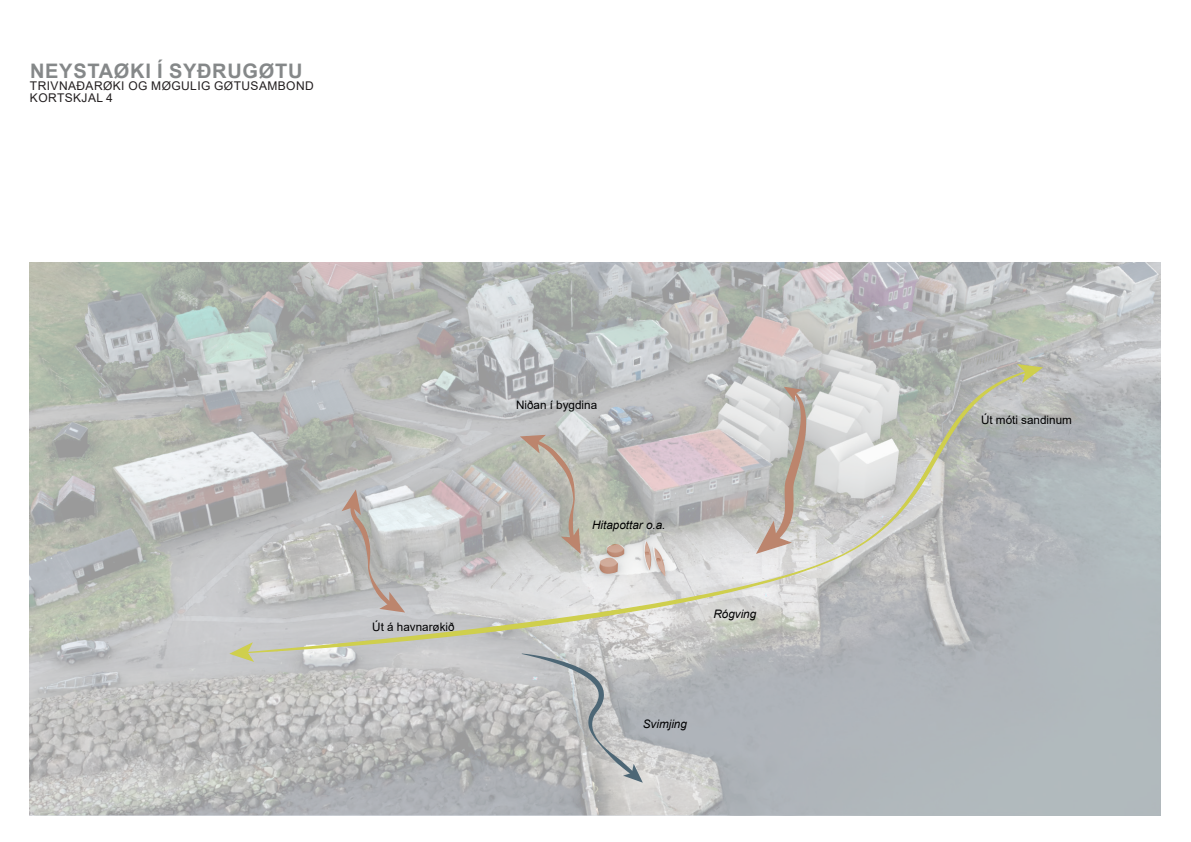
<style>
.page{position:relative;width:1191px;height:842px;background:#fff}
.page>*{position:absolute;margin:0;border:0;box-sizing:border-box;transform-origin:0 0}
.t1{font:700 20px "Arial";letter-spacing:.035em;color:#858889}
.t2{font:12px/12px "Arial";letter-spacing:.035em;color:#231f20}
.t3{font:11.7px "Arial";color:#000001}
.t4{font:italic 11.7px "Arial";color:#000001}
</style>
<div class="page">
<img style="left:30px;top:263px;width:1130px;height:552px">
<svg style="left:246px;top:371px;width:780px;height:282px;background:#c3c2c0"></svg>
<svg style="left:1017px;top:364px;width:26px;height:19px"></svg>
<svg style="left:229px;top:642px;width:25px;height:20px"></svg>
<svg style="left:522px;top:653px;width:121px;height:130px;background:#b8b9ba"></svg>
<svg style="left:645px;top:541px;width:20px;height:35px"></svg>
<svg style="left:599px;top:544px;width:25px;height:30px"></svg>
<h1 class="t1" style="left:30px;top:57px;width:274px">NEYSTAØKI Í SYÐRUGØTU</h1>
<p class="t2" style="left:30px;top:80px;width:285px">TRIVNAÐARØKI OG MØGULIG GØTUSAMBOND<br>KORTSKJAL 4</p>
<p class="t3" style="left:372px;top:618px;width:84px">Út á havnarøkið</p>
<p class="t3" style="left:516px;top:397px;width:83px">Niðan í bygdina</p>
<p class="t4" style="left:592px;top:518px;width:75px">Hitapottar o.a.</p>
<p class="t4" style="left:713px;top:607px;width:44px">Rógving</p>
<p class="t4" style="left:643px;top:717px;width:46px">Svimjing</p>
<p class="t3" style="left:981px;top:412px;width:92px">Út móti sandinum</p>
</div>
